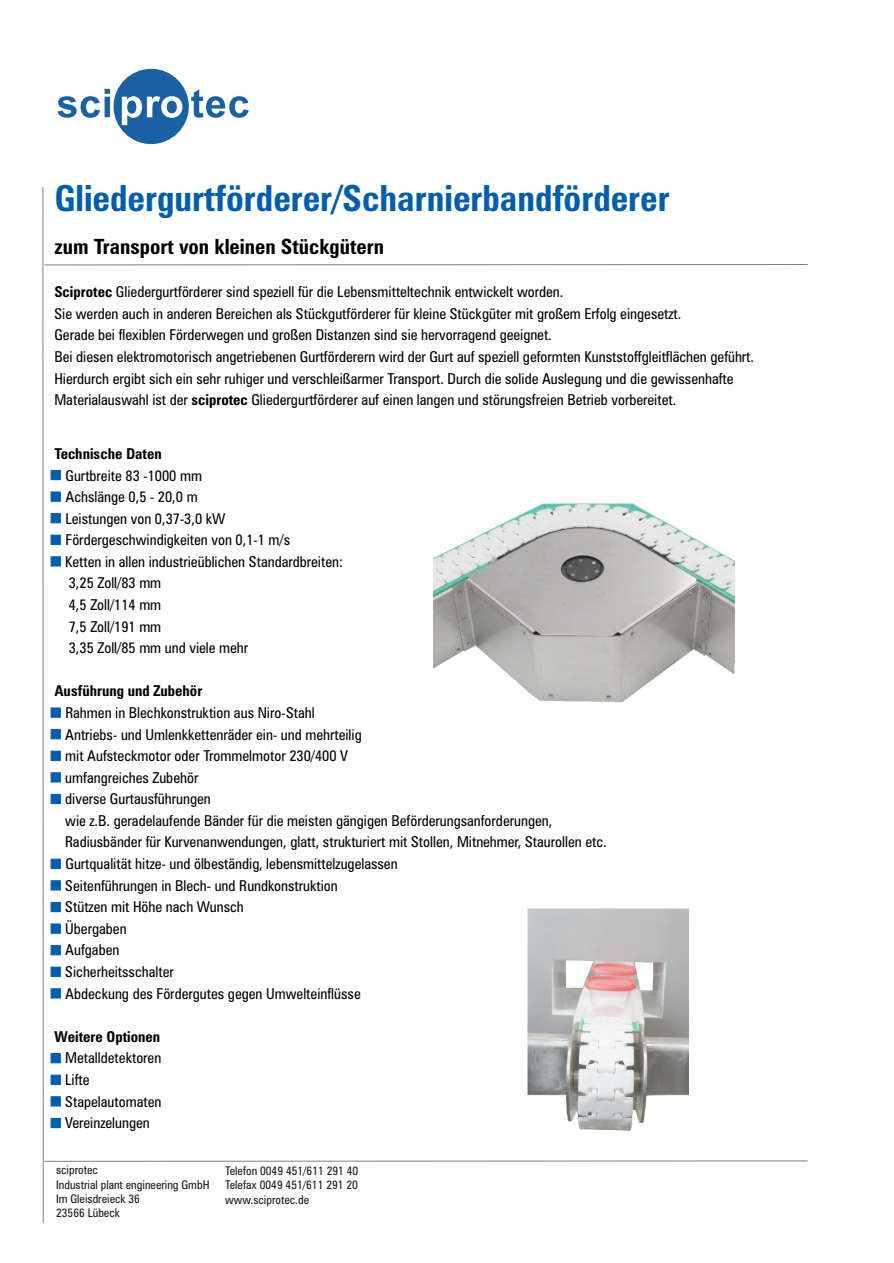
<style>
.page{position:relative;width:894px;height:1263px;background:#fff}
.page>*{position:absolute;margin:0;border:0;box-sizing:border-box;transform-origin:0 0}
.t1{font:700 36px "Zurich Cn BT";color:#005eb0}
.t2{font:700 21px "Zurich Cn BT";color:#000}
.t3{font:15px/21.6px "Zurich Cn BT";color:#000}
.t4{font:700 15px "Zurich Cn BT";color:#000}
.t5{font:12px/14.4px "Zurich Cn BT";color:#1f1a17}
.s1{font-weight:700}
</style>
<div class="page">
<hr style="left:43px;top:187px;width:1px;height:1036px;background:#828282">
<hr style="left:44px;top:264px;width:764px;height:1px;background:#828282">
<hr style="left:44px;top:1161px;width:764px;height:1px;background:#828282">
<svg style="left:57px;top:89px;width:53px;height:29px"></svg>
<div style="left:114px;top:69px;width:75px;height:75px;background:#1a61a3;border-radius:50%"></div>
<svg style="left:122px;top:96px;width:60px;height:29px"></svg>
<svg style="left:191px;top:89px;width:58px;height:29px"></svg>
<div style="left:51px;top:513px;width:10px;height:10px;background:#005eb0;border:1px solid #005eb0"></div>
<div style="left:51px;top:470px;width:10px;height:10px;background:#005eb0;border:1px solid #005eb0"></div>
<div style="left:51px;top:492px;width:10px;height:9px;background:#005eb0;border:1px solid #005eb0"></div>
<div style="left:51px;top:535px;width:10px;height:10px;background:#005eb0;border:1px solid #005eb0"></div>
<div style="left:51px;top:751px;width:10px;height:10px;background:#005eb0;border:1px solid #005eb0"></div>
<div style="left:51px;top:1053px;width:10px;height:10px;background:#005eb0;border:1px solid #005eb0"></div>
<div style="left:51px;top:773px;width:10px;height:9px;background:#005eb0;border:1px solid #005eb0"></div>
<div style="left:51px;top:794px;width:10px;height:10px;background:#005eb0;border:1px solid #005eb0"></div>
<div style="left:51px;top:881px;width:10px;height:9px;background:#005eb0;border:1px solid #005eb0"></div>
<div style="left:51px;top:859px;width:10px;height:10px;background:#005eb0;border:1px solid #005eb0"></div>
<div style="left:51px;top:729px;width:10px;height:10px;background:#005eb0;border:1px solid #005eb0"></div>
<div style="left:51px;top:902px;width:10px;height:10px;background:#005eb0;border:1px solid #005eb0"></div>
<div style="left:51px;top:708px;width:10px;height:9px;background:#005eb0;border:1px solid #005eb0"></div>
<div style="left:51px;top:924px;width:10px;height:9px;background:#005eb0;border:1px solid #005eb0"></div>
<div style="left:51px;top:945px;width:10px;height:10px;background:#005eb0;border:1px solid #005eb0"></div>
<div style="left:51px;top:967px;width:10px;height:10px;background:#005eb0;border:1px solid #005eb0"></div>
<div style="left:51px;top:989px;width:10px;height:9px;background:#005eb0;border:1px solid #005eb0"></div>
<div style="left:51px;top:1075px;width:10px;height:10px;background:#005eb0;border:1px solid #005eb0"></div>
<div style="left:51px;top:1097px;width:10px;height:9px;background:#005eb0;border:1px solid #005eb0"></div>
<div style="left:51px;top:1118px;width:10px;height:10px;background:#005eb0;border:1px solid #005eb0"></div>
<img style="left:528px;top:908px;width:160px;height:222px">
<img style="left:434px;top:503px;width:301px;height:200px">
<div style="left:51px;top:557px;width:10px;height:9px;background:#005eb0;border:1px solid #005eb0"></div>
<h1 class="t1" style="left:54px;top:184px;width:617px">Gliedergurtförderer/Scharnierbandförderer</h1>
<h2 class="t2" style="left:54px;top:238px;width:331px">zum Transport von kleinen Stückgütern</h2>
<p class="t3" style="left:54px;top:283px;width:701px"><span class="s1">Sciprotec</span> Gliedergurtförderer sind speziell für die Lebensmitteltechnik entwickelt worden.<br>Sie werden auch in anderen Bereichen als Stückgutförderer für kleine Stückgüter mit großem Erfolg eingesetzt.<br>Gerade bei flexiblen Förderwegen und großen Distanzen sind sie hervorragend geeignet.<br>Bei diesen elektromotorisch angetriebenen Gurtförderern wird der Gurt auf speziell geformten Kunststoffgleitflächen geführt.<br>Hierdurch ergibt sich ein sehr ruhiger und verschleißarmer Transport. Durch die solide Auslegung und die gewissenhafte Materialauswahl ist der <span class="s1">sciprotec</span> Gliedergurtförderer auf einen langen und störungsfreien Betrieb vorbereitet.</p>
<p class="t4" style="left:54px;top:448px;width:109px">Technische Daten</p>
<p class="t3" style="left:65px;top:466px;width:279px">Gurtbreite 83 -1000 mm<br>Achslänge 0,5 - 20,0 m<br>Leistungen von 0,37-3,0 kW<br>Fördergeschwindigkeiten von 0,1-1 m/s<br>Ketten in allen industrieüblichen Standardbreiten:<br>3,25 Zoll/83 mm<br>4,5 Zoll/114 mm<br>7,5 Zoll/191 mm<br>3,35 Zoll/85 mm und viele mehr</p>
<p class="t4" style="left:54px;top:685px;width:149px">Ausführung und Zubehör</p>
<p class="t3" style="left:65px;top:703px;width:543px">Rahmen in Blechkonstruktion aus Niro-Stahl<br>Antriebs- und Umlenkkettenräder ein- und mehrteilig<br>mit Aufsteckmotor oder Trommelmotor 230/400 V<br>umfangreiches Zubehör<br>diverse Gurtausführungen<br>wie z.B. geradelaufende Bänder für die meisten gängigen Beförderungsanforderungen, Radiusbänder für Kurvenanwendungen, glatt, strukturiert mit Stollen, Mitnehmer, Staurollen etc.<br>Gurtqualität hitze- und ölbeständig, lebensmittelzugelassen<br>Seitenführungen in Blech- und Rundkonstruktion<br>Stützen mit Höhe nach Wunsch<br>Übergaben<br>Aufgaben<br>Sicherheitsschalter<br>Abdeckung des Fördergutes gegen Umwelteinflüsse</p>
<p class="t4" style="left:54px;top:1030px;width:107px">Weitere Optionen</p>
<p class="t3" style="left:65px;top:1049px;width:98px">Metalldetektoren<br>Lifte<br>Stapelautomaten<br>Vereinzelungen</p>
<p class="t5" style="left:56px;top:1164px;width:155px">sciprotec<br>Industrial plant engineering GmbH<br>Im Gleisdreieck 36<br>23566 Lübeck</p>
<p class="t5" style="left:225px;top:1165px;width:135px;text-align:justify">Telefon 0049 451/611 291 40<br>Telefax 0049 451/611 291 20 www.sciprotec.de</p>
</div>
